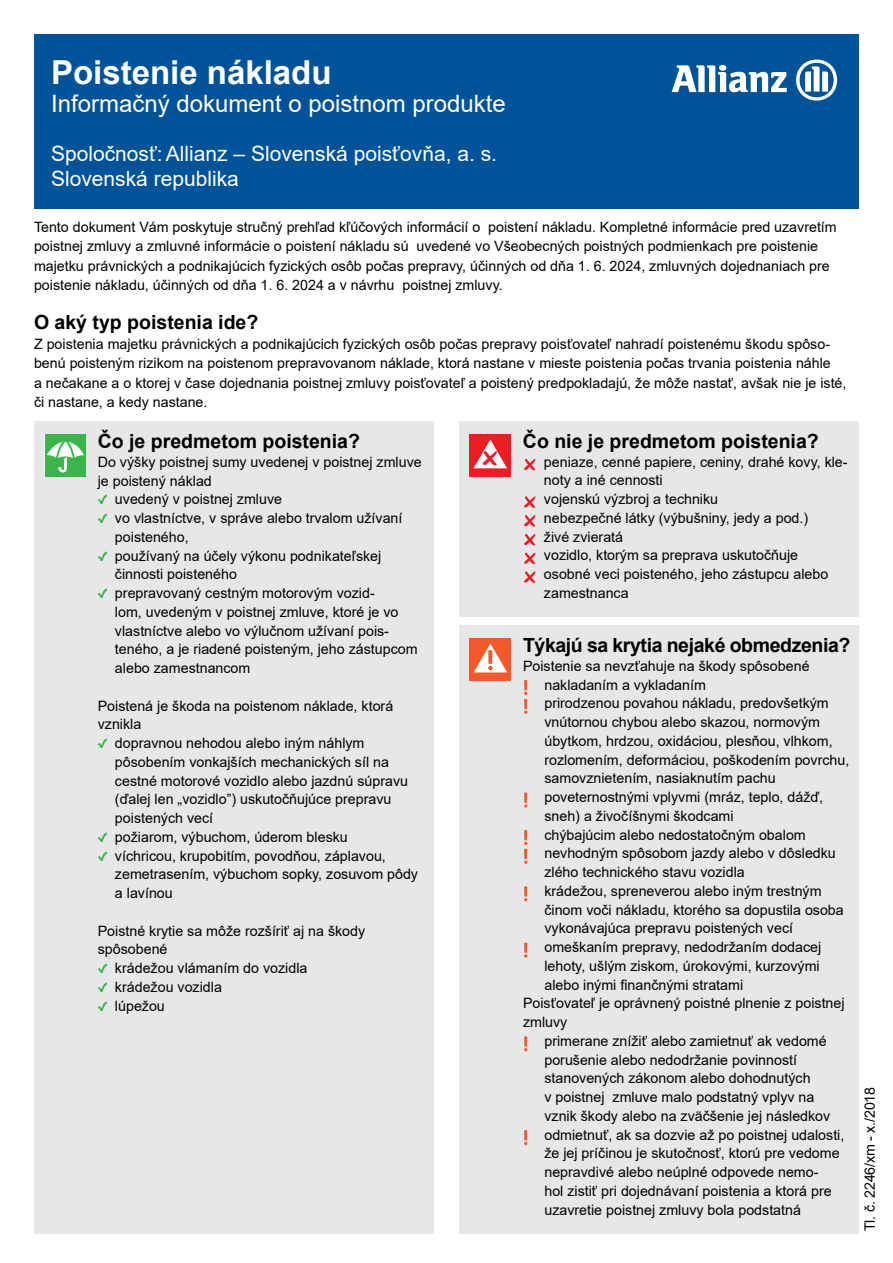
<style>
.page{position:relative;width:893px;height:1263px;background:#fff}
.page>*{position:absolute;margin:0;border:0;box-sizing:border-box;transform-origin:0 0}
.t1{font:700 33px "Arial";color:#fff}
.t2{font:24px "Arial";color:#fff}
.t3{font:21px/25.2px "Arial";color:#fff}
.t4{font:700 19.5px "Arial";color:#000}
.t5{font:700 19.5px "Arial";letter-spacing:-.02em;color:#000}
.t6{font:14.25px/18.8px "Arial";color:#000}
.s1{font-family:"Allianz Neo";font-weight:700;color:#39b54a}
</style>
<div class="page">
<div style="left:34px;top:34px;width:825px;height:174px;background:#005399"></div>
<div style="left:34px;top:421px;width:400px;height:812px;background:#e6e7e8"></div>
<div style="left:459px;top:421px;width:400px;height:195px;background:#e6e7e8"></div>
<div style="left:459px;top:625px;width:400px;height:608px;background:#e6e7e8"></div>
<div style="left:45px;top:434px;width:41px;height:42px;background:#39b54a"></div>
<svg style="left:47px;top:437px;width:37px;height:35px"></svg>
<div style="left:470px;top:434px;width:41px;height:42px;background:#ed1d24"></div>
<svg style="left:473px;top:439px;width:34px;height:29px"></svg>
<div style="left:470px;top:638px;width:41px;height:42px;background:#f15a29"></div>
<svg style="left:474px;top:644px;width:33px;height:28px"></svg>
<svg style="left:524px;top:680px;width:3px;height:34px"></svg>
<svg style="left:524px;top:792px;width:3px;height:16px"></svg>
<svg style="left:524px;top:830px;width:3px;height:34px"></svg>
<svg style="left:524px;top:886px;width:3px;height:15px"></svg>
<svg style="left:524px;top:942px;width:3px;height:16px"></svg>
<svg style="left:524px;top:1036px;width:3px;height:15px"></svg>
<svg style="left:524px;top:1130px;width:3px;height:15px"></svg>
<svg style="left:672px;top:65px;width:115px;height:27px"></svg>
<svg style="left:796px;top:60px;width:41px;height:41px"></svg>
<svg style="left:524px;top:459px;width:12px;height:12px"></svg>
<svg style="left:524px;top:496px;width:12px;height:12px"></svg>
<svg style="left:524px;top:515px;width:12px;height:12px"></svg>
<svg style="left:524px;top:534px;width:12px;height:12px"></svg>
<svg style="left:524px;top:553px;width:12px;height:11px"></svg>
<svg style="left:524px;top:571px;width:12px;height:12px"></svg>
<h1 class="t1" style="left:51px;top:49px;width:282px">Poistenie nákladu</h1>
<h2 class="t2" style="left:51px;top:87px;width:456px">Informačný dokument o poistnom produkte</h2>
<h3 class="t3" style="left:51px;top:141px;width:447px">Spoločnosť:Allianz – Slovenská poisťovňa, a. s.<br>Slovenská republika</h3>
<p class="t6" style="left:34px;top:217px;width:804px;line-height:19.5px">Tento dokument Vám poskytuje stručný prehľad kľúčových informácií o poistení nákladu. Kompletné informácie pred uzavretím poistnej zmluvy a zmluvné informácie o poistení nákladu sú uvedené vo Všeobecných poistných podmienkach pre poistenie majetku právnických a podnikajúcich fyzických osôb počas prepravy, účinných od dňa 1. 6. 2024, zmluvných dojednaniach pre poistenie nákladu, účinných od dňa 1. 6. 2024 a v návrhu poistnej zmluvy.</p>
<h3 class="t4" style="left:34px;top:308px;width:226px">O aký typ poistenia ide?</h3>
<p class="t6" style="left:34px;top:334px;width:814px;line-height:19.5px">Z poistenia majetku právnických a podnikajúcich fyzických osôb počas prepravy poisťovateľ nahradí poistenému škodu spôso&shy;benú poisteným rizikom na poistenom prepravovanom náklade, ktorá nastane v mieste poistenia počas trvania poistenia náhle<br>a nečakane a o ktorej v čase dojednania poistnej zmluvy poisťovateľ a poistený predpokladajú, že môže nastať, avšak nie je isté, či nastane, a kedy nastane.</p>
<h3 class="t4" style="left:98px;top:427px;width:264px">Čo je predmetom poistenia?</h3>
<p class="t6" style="left:98px;top:452px;width:325px">Do výšky poistnej sumy uvedenej v poistnej zmluve je poistený náklad</p>
<p class="t6" style="left:98px;top:490px;width:186px"><span class="s1">✓</span> uvedený v poistnej zmluve</p>
<p class="t6" style="left:115px;top:508px;width:289px;text-indent:-17px"><span class="s1">✓</span> vo vlastníctve, v správe alebo trvalom užívaní poisteného,</p>
<p class="t6" style="left:115px;top:546px;width:268px;text-indent:-17px"><span class="s1">✓</span> používaný na účely výkonu podnikateľskej činnosti poisteného</p>
<p class="t6" style="left:115px;top:584px;width:304px;text-indent:-17px"><span class="s1">✓</span> prepravovaný cestným motorovým vozid-<br>lom, uvedeným v poistnej zmluve, ktoré je vo vlastníctve alebo vo výlučnom užívaní pois&shy;teného, a je riadené poisteným, jeho zástupcom alebo zamestnancom</p>
<p class="t6" style="left:98px;top:696px;width:297px">Poistená je škoda na poistenom náklade, ktorá vznikla</p>
<p class="t6" style="left:115px;top:734px;width:295px;text-indent:-17px"><span class="s1">✓</span> dopravnou nehodou alebo iným náhlym pôsobením vonkajších mechanických síl na cestné motorové vozidlo alebo jazdnú súpravu (ďalej len „vozidlo”) uskutočňujúce prepravu poistených vecí</p>
<p class="t6" style="left:98px;top:827px;width:252px"><span class="s1">✓</span> požiarom, výbuchom, úderom blesku</p>
<p class="t6" style="left:115px;top:846px;width:305px;text-indent:-17px"><span class="s1">✓</span> víchricou, krupobitím, povodňou, záplavou, zemetrasením, výbuchom sopky, zosuvom pôdy a lavínou</p>
<p class="t6" style="left:98px;top:921px;width:269px">Poistné krytie sa môže rozšíriť aj na škody spôsobené</p>
<p class="t6" style="left:98px;top:959px;width:211px"><span class="s1">✓</span> krádežou vlámaním do vozidla</p>
<p class="t6" style="left:98px;top:977px;width:126px"><span class="s1">✓</span> krádežou vozidla</p>
<p class="t6" style="left:98px;top:996px;width:69px"><span class="s1">✓</span> lúpežou</p>
<h3 class="t4" style="left:523px;top:427px;width:297px">Čo nie je predmetom poistenia?</h3>
<p class="t6" style="left:544px;top:452px;width:305px">peniaze, cenné papiere, ceniny, drahé kovy, kle&shy;noty a iné cennosti<br>vojenskú výzbroj a techniku<br>nebezpečné látky (výbušniny, jedy a pod.)<br>živé zvieratá<br>vozidlo, ktorým sa preprava uskutočňuje osobné veci poisteného, jeho zástupcu alebo zamestnanca</p>
<h3 class="t5" style="left:523px;top:631px;width:329px">Týkajú sa krytia nejaké obmedzenia?</h3>
<p class="t6" style="left:523px;top:656px;width:288px">Poistenie sa nevzťahuje na škody spôsobené</p>
<p class="t6" style="left:544px;top:675px;width:163px">nakladaním a vykladaním</p>
<p class="t6" style="left:544px;top:694px;width:286px">prirodzenou povahou nákladu, predovšetkým</p>
<p class="t6" style="left:544px;top:713px;width:277px">vnútornou chybou alebo skazou, normovým</p>
<p class="t6" style="left:544px;top:731px;width:290px">úbytkom, hrdzou, oxidáciou, plesňou, vlhkom,</p>
<p class="t6" style="left:544px;top:750px;width:306px">rozlomením, deformáciou, poškodením povrchu,</p>
<p class="t6" style="left:544px;top:769px;width:233px">samovznietením, nasiaknutím pachu</p>
<p class="t6" style="left:544px;top:788px;width:280px">poveternostnými vplyvmi (mráz, teplo, dážď,</p>
<p class="t6" style="left:544px;top:806px;width:191px">sneh) a živočíšnymi škodcami</p>
<p class="t6" style="left:544px;top:825px;width:263px">chýbajúcim alebo nedostatočným obalom</p>
<p class="t6" style="left:544px;top:844px;width:293px">nevhodným spôsobom jazdy alebo v dôsledku</p>
<p class="t6" style="left:544px;top:863px;width:202px">zlého technického stavu vozidla</p>
<p class="t6" style="left:544px;top:881px;width:279px">krádežou, spreneverou alebo iným trestným</p>
<p class="t6" style="left:544px;top:900px;width:301px">činom voči nákladu, ktorého sa dopustila osoba</p>
<p class="t6" style="left:544px;top:919px;width:250px">vykonávajúca prepravu poistených vecí</p>
<p class="t6" style="left:544px;top:938px;width:278px">omeškaním prepravy, nedodržaním dodacej</p>
<p class="t6" style="left:544px;top:956px;width:277px">lehoty, ušlým ziskom, úrokovými, kurzovými</p>
<p class="t6" style="left:544px;top:975px;width:200px">alebo inými finančnými stratami</p>
<p class="t6" style="left:523px;top:994px;width:323px">Poisťovateľ je oprávnený poistné plnenie z poistnej</p>
<p class="t6" style="left:523px;top:1013px;width:46px">zmluvy</p>
<p class="t6" style="left:544px;top:1031px;width:284px">primerane znížiť alebo zamietnuť ak vedomé</p>
<p class="t6" style="left:544px;top:1050px;width:254px">porušenie alebo nedodržanie povinností</p>
<p class="t6" style="left:544px;top:1069px;width:268px">stanovených zákonom alebo dohodnutých</p>
<p class="t6" style="left:544px;top:1088px;width:272px">v poistnej zmluve malo podstatný vplyv na</p>
<p class="t6" style="left:544px;top:1106px;width:287px">vznik škody alebo na zväčšenie jej následkov</p>
<p class="t6" style="left:544px;top:1125px;width:301px">odmietnuť, ak sa dozvie až po poistnej udalosti,</p>
<p class="t6" style="left:544px;top:1144px;width:297px">že jej príčinou je skutočnosť, ktorú pre vedome</p>
<p class="t6" style="left:544px;top:1163px;width:276px">nepravdivé alebo neúplné odpovede nemo-</p>
<p class="t6" style="left:544px;top:1181px;width:289px">hol zistiť pri dojednávaní poistenia a ktorá pre</p>
<p class="t6" style="left:544px;top:1200px;width:258px">uzavretie poistnej zmluvy bola podstatná</p>
<p class="t6" style="left:860px;top:1231px;width:145px;rotate:-90deg">Tl. č. 2246/xm - x./2018</p>
</div>
